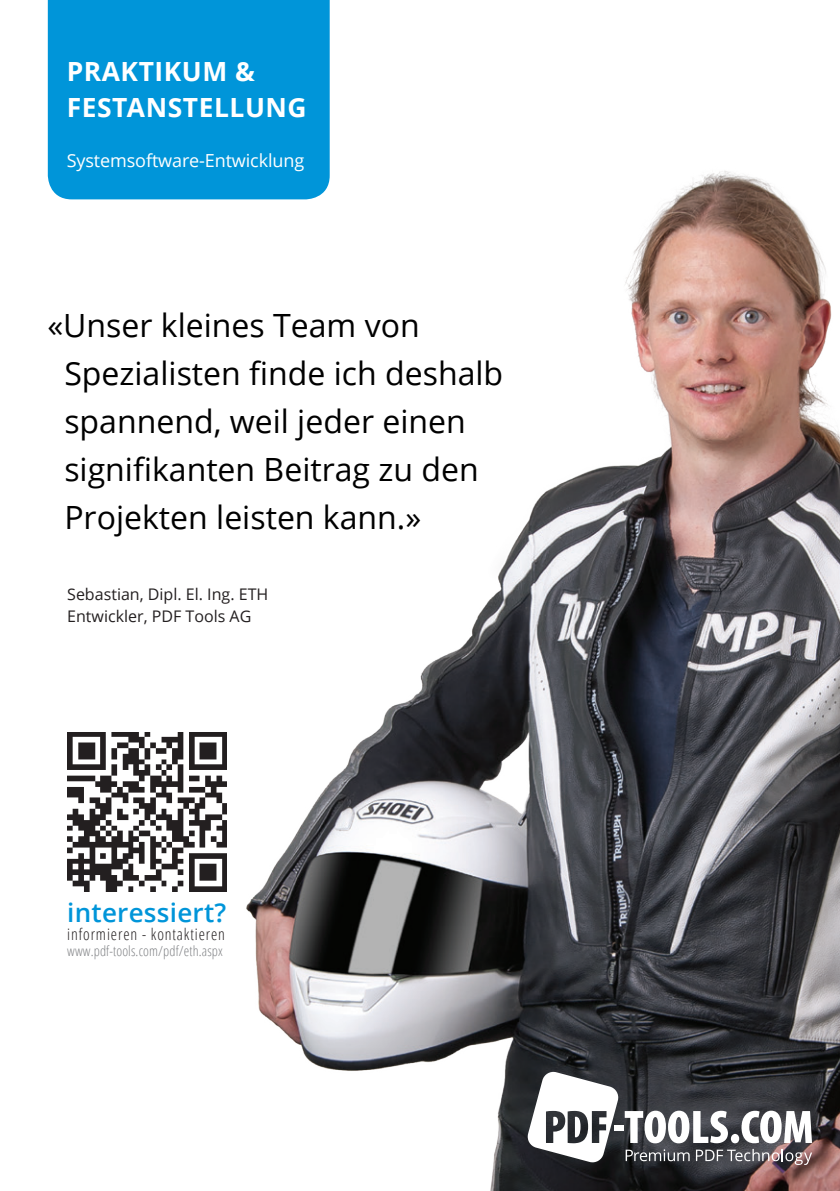
<style>
.page{position:relative;width:840px;height:1191px;background:#fff}
.page>*{position:absolute;margin:0;border:0;box-sizing:border-box;transform-origin:0 0}
.t1{font:32px/48px "Open Sans";color:#000}
.t2{font:700 26.4px/36px "Open Sans";letter-spacing:.02em;color:#fff}
.t3{font:600 26px "Open Sans";letter-spacing:.01em;color:#0095d9}
.t4{font:18px "Open Sans";letter-spacing:-.005em;color:#fff}
.t5{font:16px/22px "Open Sans";color:#231f20}
.t6{font:300 condensed 16px "Open Sans";letter-spacing:.055em;color:#231f20}
.t7{font:300 condensed 14px "Open Sans";letter-spacing:.01em;color:#808285}
</style>
<div class="page">
<div style="left:48px;top:1px;width:281px;height:198px;background:#0095d9"></div>
<img style="left:67px;top:732px;width:131px;height:159px">
<img style="left:198px;top:69px;width:641px;height:1122px">
<svg style="left:527px;top:1071px;width:293px;height:120px"></svg>
<p class="t2" style="left:67px;top:52px;width:241px">PRAKTIKUM &amp;<br>FESTANSTELLUNG</p>
<p class="t4" style="left:67px;top:148px;width:239px">Systemsoftware-Entwicklung</p>
<p class="t1" style="left:64px;top:300px;width:440px;text-indent:-17px">«Unser kleines Team von<br>Spezialisten finde ich deshalb spannend, weil jeder einen signifikanten Beitrag zu den<br>Projekten leisten kann.»</p>
<p class="t5" style="left:67px;top:583px;width:202px">Sebastian, Dipl. El. Ing. ETH<br>Entwickler, PDF Tools AG</p>
<p class="t3" style="left:67px;top:895px;width:161px">interessiert?</p>
<p class="t6" style="left:67px;top:923px;width:159px">informieren - kontaktieren</p>
<p class="t7" style="left:67px;top:942px;width:157px">www.pdf-tools.com/pdf/eth.aspx</p>
</div>
